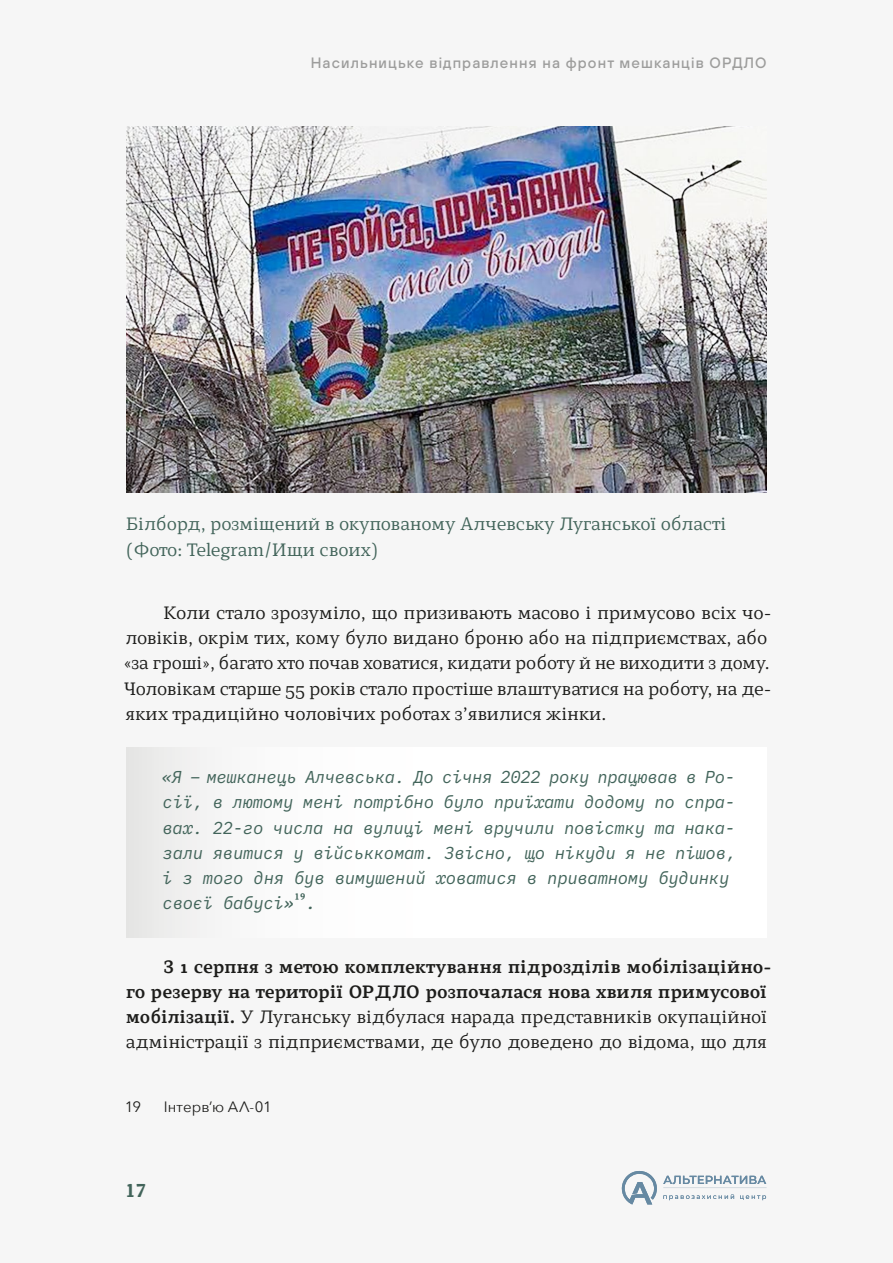
<style>
.page{position:relative;width:893px;height:1263px;background:#f6f6f6}
.page>*{position:absolute;margin:0;border:0;box-sizing:border-box;transform-origin:0 0}
.t1{font:700 18px "Kyotce";color:#42645a}
.t2{font:17.25px/25.2px "Kyotce";letter-spacing:-.015em;color:#1d1d1b}
.t3{font:italic 17.25px/25.2px "IBM Plex Mono";letter-spacing:-.015em;color:#42645a}
.t4{font:600 17.25px/25.2px "Kyotce";letter-spacing:-.01em;color:#1d1d1b}
.t5{font:17.25px/25.2px "Kyotce";letter-spacing:-.015em;color:#42645a}
.t6{font:500 15px "TT Hoves";letter-spacing:.075em;color:#9d9d9c}
.t7{font:15px "Avenir Next";letter-spacing:.005em;color:#1d1d1b}
.s1{font-family:"IBM Plex Mono Text"}
.s2{font-family:"Kyotce";font-weight:700;font-style:normal}
.s3{font-weight:400}
</style>
<div class="page">
<svg style="left:663px;top:1194px;width:71px;height:6px"></svg>
<svg style="left:740px;top:1195px;width:26px;height:5px"></svg>
<svg style="left:622px;top:1171px;width:35px;height:33px"></svg>
<svg style="left:663px;top:1176px;width:104px;height:12px"></svg>
<div style="left:126px;top:747px;width:641px;height:190px;background:linear-gradient(to right,#f3f3f3,#fff)"></div>
<img style="left:126px;top:126px;width:641px;height:367px">
<p class="t6" style="left:311px;top:54px;width:457px">Насильницьке відправлення на фронт мешканців ОРДЛО</p>
<p class="t5" style="left:126px;top:512px;width:602px">Білборд, розміщений в окупованому Алчевську Луганської області (Фото: Telegram/Ищи своих)</p>
<p class="t2" style="left:124px;top:600px;width:649px;text-indent:39px">Коли стало зрозуміло, що призивають масово і примусово всіх чо&shy;ловіків, окрім тих, кому було видано броню або на підприємствах, або «за гроші», багато хто почав ховатися, кидати роботу й не виходити з дому.<br>Чоловікам старше 55 років стало простіше влаштуватися на роботу, на де&shy;яких традиційно чоловічих роботах з’явилися жінки.</p>
<p class="t3" style="left:162px;top:763px;width:576px">«Я – мешканець Алчевська. До січня 2022 року працював в Ро&shy;сії, в лютому мені потрібно було приїхати додому по спра&shy;вах. 22‑ го числа на вулиці мені вручили повістку та нака&shy;зали явитися у військкомат. Звісно, що нікуди я не пішов, і з того дня був вимушений ховатися в приватному будинку своєї бабусі<span class="s1">»</span><span class="s2">19</span><span class="s1">.</span></p>
<p class="t4" style="left:126px;top:954px;width:647px;text-indent:38px">З 1 серпня з метою комплектування підрозділів мобілізаційно&shy;го резерву на території ОРДЛО розпочалася нова хвиля примусової мобілізації. <span class="s3">У Луганську відбулася нарада представників окупаційної адміністрації з підприємствами, де було доведено до відома, що для</span></p>
<p class="t7" style="left:125px;top:1094px;width:18px">19</p>
<p class="t7" style="left:164px;top:1094px;width:110px">Інтерв’ю АЛ‑01</p>
<p class="t1" style="left:126px;top:1178px;width:22px">17</p>
</div>
